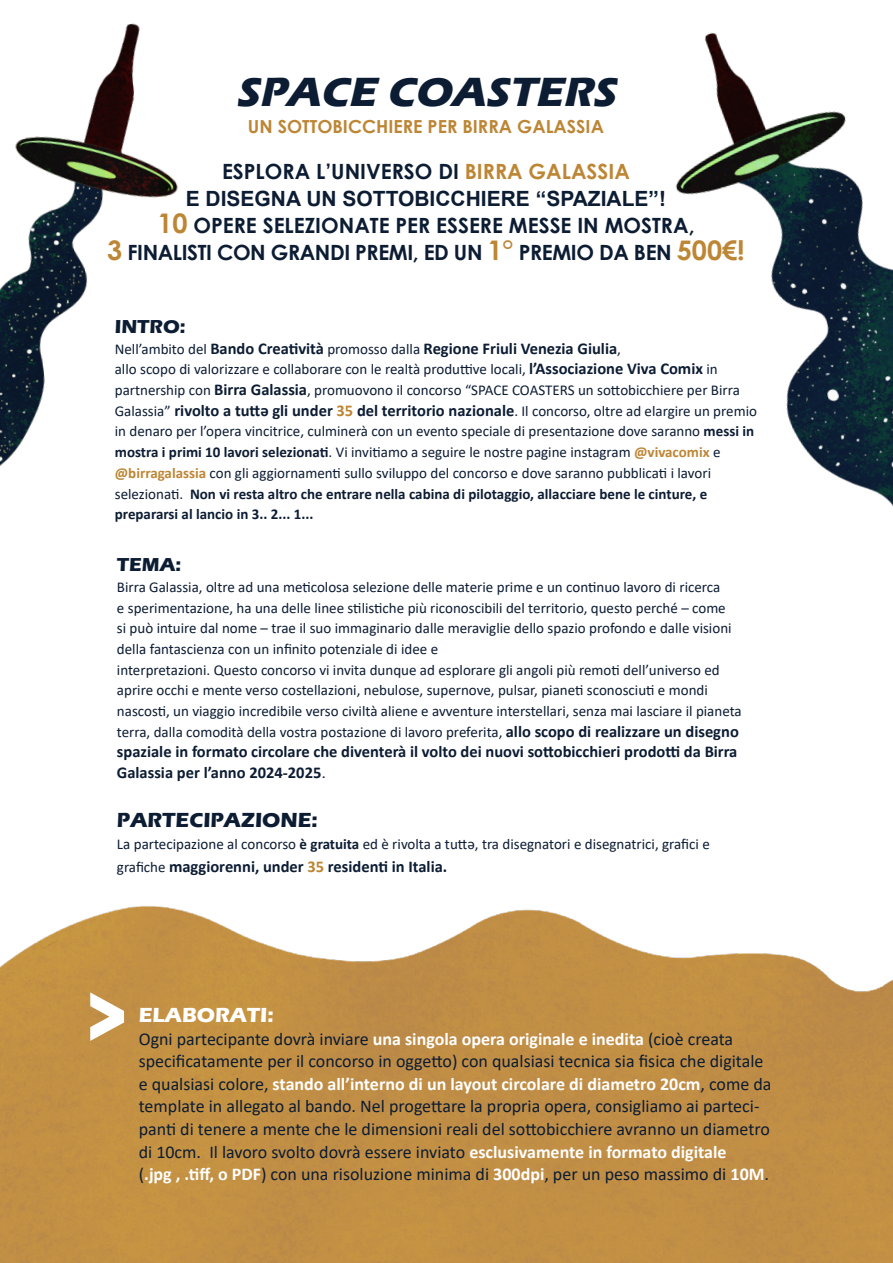
<style>
.page{position:relative;width:893px;height:1263px;background:#fff}
.page>*{position:absolute;margin:0;border:0;box-sizing:border-box;transform-origin:0 0}
.t1{font:700 78px "Eras ITC";color:#fff}
.t2{font:italic 700 42px "Eras ITC";color:#0c1c33}
.t3{font:700 21px/27px "Century Gothic";color:#0c1c33;text-align:center}
.t4{font:700 21px "Century Gothic";letter-spacing:-.02em;color:#0c1c33}
.t5{font:700 21px "Eras ITC";color:#0c1c33}
.t6{font:700 21px "Eras ITC";color:#fff}
.t7{font:700 19.35px "Eras ITC";color:#0c1c33}
.t8{font:18px/22.5px "Calibri";color:#0c1c33}
.t9{font:700 18px "Century Gothic";color:#bd8635}
.t10{font:700 16.5px/20.7px "Calibri";color:#0c1c33}
.t11{font:15px/20.7px "Calibri";color:#0c1c33}
.s1{color:#bd8635}
.s2{font-family:"Arial"}
.s3{font-size:27px;color:#bd8635}
.s4{font-weight:400;font-size:15px}
.s5{font-weight:700;font-size:16.5px}
.s6{font-weight:700;font-size:16.5px;color:#bd8635}
.s7{font-weight:700}
.s8{font-weight:700;color:#bd8635}
.s9{font-family:"Arial";font-weight:400}
.s10{font-weight:700;color:#fff}
</style>
<div class="page">
<img style="left:0;top:906px;width:893px;height:357px">
<img style="left:0;top:23px;width:178px;height:443px">
<img style="left:675px;top:32px;width:218px;height:474px">
<p class="t2" style="left:236px;top:68px;width:390px">SPACE COASTERS</p>
<p class="t9" style="left:248px;top:113px;width:358px">UN SOTTOBICCHIERE PER BIRRA GALASSIA</p>
<p class="t3" style="left:222px;top:157px;width:409px">ESPLORA L’UNIVERSO DI <span class="s1">BIRRA GALASSIA</span></p>
<p class="t3" style="left:157px;top:184px;width:539px"><span class="s2">E DISEGNA UN SOTTOBICCHIERE “SPAZIALE”!<br></span><span class="s3">10</span> OPERE SELEZIONATE PER ESSERE MESSE IN MOSTRA,</p>
<p class="t4" style="left:107px;top:236px;width:639px"><span class="s3">3</span> FINALISTI CON GRANDI PREMI, ED UN <span class="s3">1°</span> PREMIO DA BEN <span class="s3">500€!</span></p>
<p class="t7" style="left:115px;top:315px;width:72px">INTRO:</p>
<p class="t10" style="left:115px;top:338px;width:508px"><span class="s4">Nell’ambito del</span> Bando Creatività <span class="s4">promosso dalla</span> Regione Friuli Venezia Giulia<span class="s4">,</span></p>
<p class="t11" style="left:115px;top:359px;width:644px">allo scopo di valorizzare e collaborare con le realtà produttive locali, <span class="s5">l’Associazione Viva Comix</span> in partnership con <span class="s5">Birra Galassia</span>, promuovono il concorso “SPACE COASTERS un sottobicchiere per Birra Galassia” <span class="s5">rivolto a tuttә gli under</span> <span class="s6">35</span> <span class="s5">del territorio nazionale</span>. Il concorso, oltre ad elargire un premio in denaro per l’opera vincitrice, culminerà con un evento speciale di presentazione dove saranno <span class="s7">messi in mostra i primi 10 lavori selezionati</span>. Vi invitiamo a seguire le nostre pagine instagram <span class="s8">@vivacomix</span> e <span class="s8">@birragalassia</span> con gli aggiornamenti sullo sviluppo del concorso e dove saranno pubblicati i lavori selezionati. <span class="s7">Non vi resta altro che entrare nella cabina di pilotaggio, allacciare bene le cinture, e prepararsi al lancio in 3.. 2... 1...</span></p>
<p class="t7" style="left:117px;top:554px;width:66px">TEMA:</p>
<p class="t11" style="left:117px;top:576px;width:626px">Birra Galassia, oltre ad una meticolosa selezione delle materie prime e un continuo lavoro di ricerca<br>e sperimentazione, ha una delle linee stilistiche più riconoscibili del territorio, questo perché – come<br>si può intuire dal nome – trae il suo immaginario dalle meraviglie dello spazio profondo e dalle visioni della fantascienza con un infinito potenziale di idee e<br>interpretazioni. Questo concorso vi invita dunque ad esplorare gli angoli più remoti dell’universo ed aprire occhi e mente verso costellazioni, nebulose, supernove, pulsar, pianeti sconosciuti e mondi nascosti, un viaggio incredibile verso civiltà aliene e avventure interstellari, senza mai lasciare il pianeta terra, dalla comodità della vostra postazione di lavoro preferita, <span class="s5">allo scopo di realizzare un disegno</span></p>
<p class="t10" style="left:117px;top:741px;width:622px">spaziale in formato circolare che diventerà il volto dei nuovi sottobicchieri prodotti da Birra<br>Galassia per l’anno 2024-2025<span class="s9">.</span></p>
<p class="t5" style="left:117px;top:808px;width:202px">PARTECIPAZIONE:</p>
<p class="t11" style="left:117px;top:834px;width:594px">La partecipazione al concorso <span class="s7">è gratuita</span> ed è rivolta a tuttә, tra disegnatori e disegnatrici, grafici e</p>
<p class="t10" style="left:117px;top:856px;width:332px"><span class="s4">grafiche</span> maggiorenni, under <span class="s1">35</span> residenti in Italia.</p>
<p class="t1" style="left:88px;top:972px;width:40px">&gt;</p>
<p class="t6" style="left:139px;top:1003px;width:136px">ELABORATI:</p>
<p class="t8" style="left:139px;top:1027px;width:634px">Ogni partecipante dovrà inviare <span class="s10">una singola opera originale e inedita</span> (cioè creata specificatamente per il concorso in oggetto) con qualsiasi tecnica sia fisica che digitale e qualsiasi colore, <span class="s10">stando all’interno di un layout circolare di diametro 20cm</span>, come da template in allegato al bando. Nel progettare la propria opera, consigliamo ai parteci&shy;panti di tenere a mente che le dimensioni reali del sottobicchiere avranno un diametro di 10cm. Il lavoro svolto dovrà essere inviato <span class="s10">esclusivamente in formato digitale<br></span>(<span class="s10">.jpg , .tiff, o PDF</span>) con una risoluzione minima di <span class="s10">300dpi</span>, per un peso massimo di <span class="s10">10M</span>.</p>
</div>
